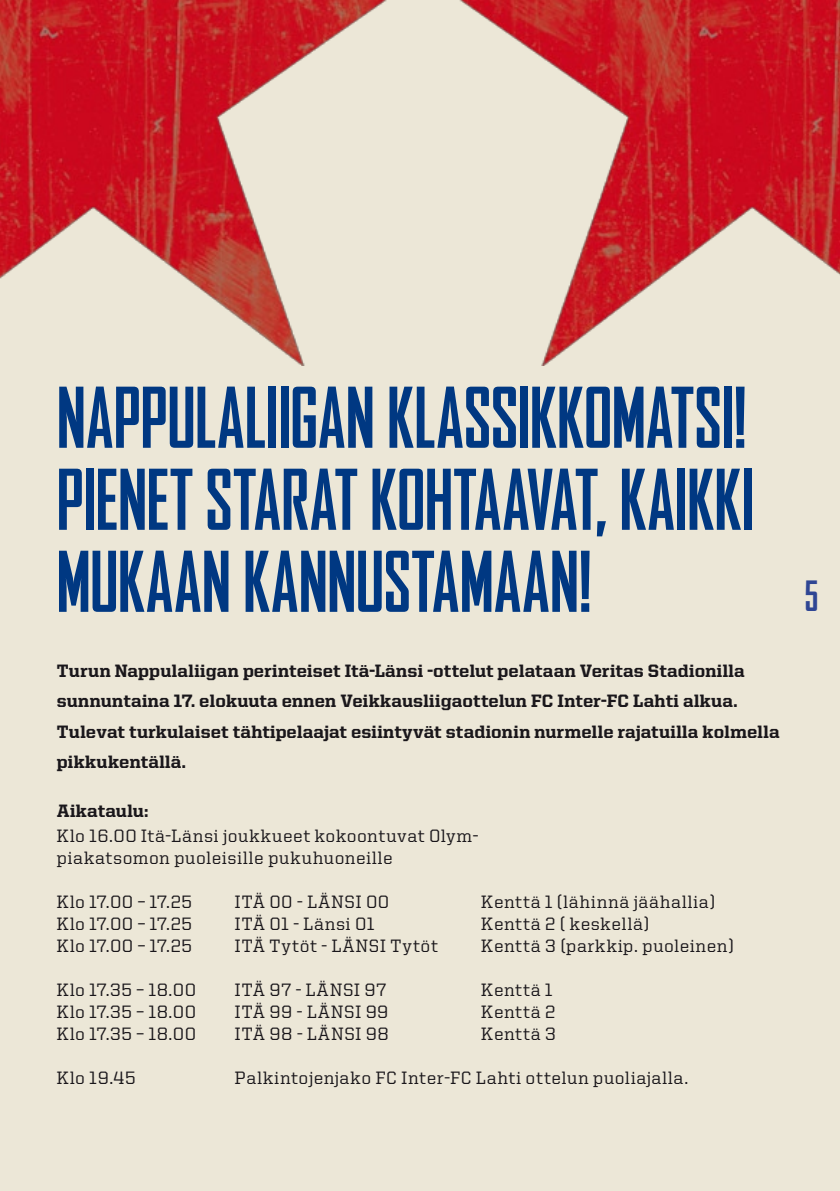
<style>
.page{position:relative;width:840px;height:1191px;background:#fff}
.page>*{position:absolute;margin:0;border:0;box-sizing:border-box;transform-origin:0 0}
.t1{font:700 condensed 80px/82px "Agency FB";color:#003882}
.t2{font:700 condensed 40px "Agency FB";color:#2f4694}
.t3{font:500 18px/22px "United Serif Reg";letter-spacing:.04em;color:#1a171b}
.t4{font:800 18px/30px "United Serif Reg";letter-spacing:.01em;color:#1a171b}
</style>
<div class="page">
<div style="left:0;top:0;width:839px;height:1191px;background:#ece7d7"></div>
<img style="left:459px;top:0;width:380px;height:366px">
<img style="left:0;top:0;width:387px;height:366px">
<h1 class="t1" style="left:57px;top:378px;width:691px">NAPPULALIIGAN KLASSIKKOMATSI!<br>PIENET</h1>
<h1 class="t1" style="left:56px;top:460px;width:694px;text-indent:149px">STARAT KOHTAAVAT, KAIKKI<br>MUKAAN KANNUSTAMAAN!</h1>
<p class="t4" style="left:57px;top:656px;width:724px">Turun Nappulaliigan perinteiset Itä-Länsi -ottelut pelataan Veritas Stadionilla sunnuntaina 17. elokuuta ennen Veikkausliigaottelun FC Inter-FC Lahti alkua.<br>Tulevat turkulaiset tähtipelaajat esiintyvät stadionin nurmelle rajatuilla kolmella pikkukentällä.</p>
<p class="t4" style="left:57px;top:795px;width:93px">Aikataulu:</p>
<p class="t3" style="left:57px;top:825px;width:423px">Klo 16.00 Itä-Länsi joukkueet kokoontuvat Olym&shy;piakatsomon puoleisille pukuhuoneille</p>
<p class="t3" style="left:57px;top:891px;width:137px">Klo 17.00 – 17.25</p>
<p class="t3" style="left:235px;top:891px;width:156px">ITÄ 00 - LÄNSI 00</p>
<p class="t3" style="left:481px;top:891px;width:235px">Kenttä 1 (lähinnä jäähallia)</p>
<p class="t3" style="left:57px;top:913px;width:137px">Klo 17.00 – 17.25</p>
<p class="t3" style="left:235px;top:913px;width:141px">ITÄ 01 - Länsi 01</p>
<p class="t3" style="left:481px;top:913px;width:170px">Kenttä 2 ( keskellä)</p>
<p class="t3" style="left:57px;top:935px;width:137px">Klo 17.00 – 17.25</p>
<p class="t3" style="left:235px;top:935px;width:204px">ITÄ Tytöt - LÄNSI Tytöt</p>
<p class="t3" style="left:481px;top:935px;width:254px">Kenttä 3 (parkkip. puoleinen)</p>
<p class="t3" style="left:57px;top:979px;width:141px">Klo 17.35 – 18.00</p>
<p class="t3" style="left:235px;top:979px;width:153px">ITÄ 97 - LÄNSI 97</p>
<p class="t3" style="left:481px;top:979px;width:73px">Kenttä 1</p>
<p class="t3" style="left:57px;top:1001px;width:141px">Klo 17.35 – 18.00</p>
<p class="t3" style="left:235px;top:1001px;width:155px">ITÄ 99 - LÄNSI 99</p>
<p class="t3" style="left:481px;top:1001px;width:75px">Kenttä 2</p>
<p class="t3" style="left:57px;top:1023px;width:141px">Klo 17.35 – 18.00</p>
<p class="t3" style="left:235px;top:1023px;width:155px">ITÄ 98 - LÄNSI 98</p>
<p class="t3" style="left:481px;top:1023px;width:76px">Kenttä 3</p>
<p class="t3" style="left:57px;top:1066px;width:80px">Klo 19.45</p>
<p class="t3" style="left:235px;top:1066px;width:454px">Palkintojenjako FC Inter-FC Lahti ottelun puoliajalla.</p>
<h2 class="t2" style="left:804px;top:575px;width:15px">5</h2>
</div>
